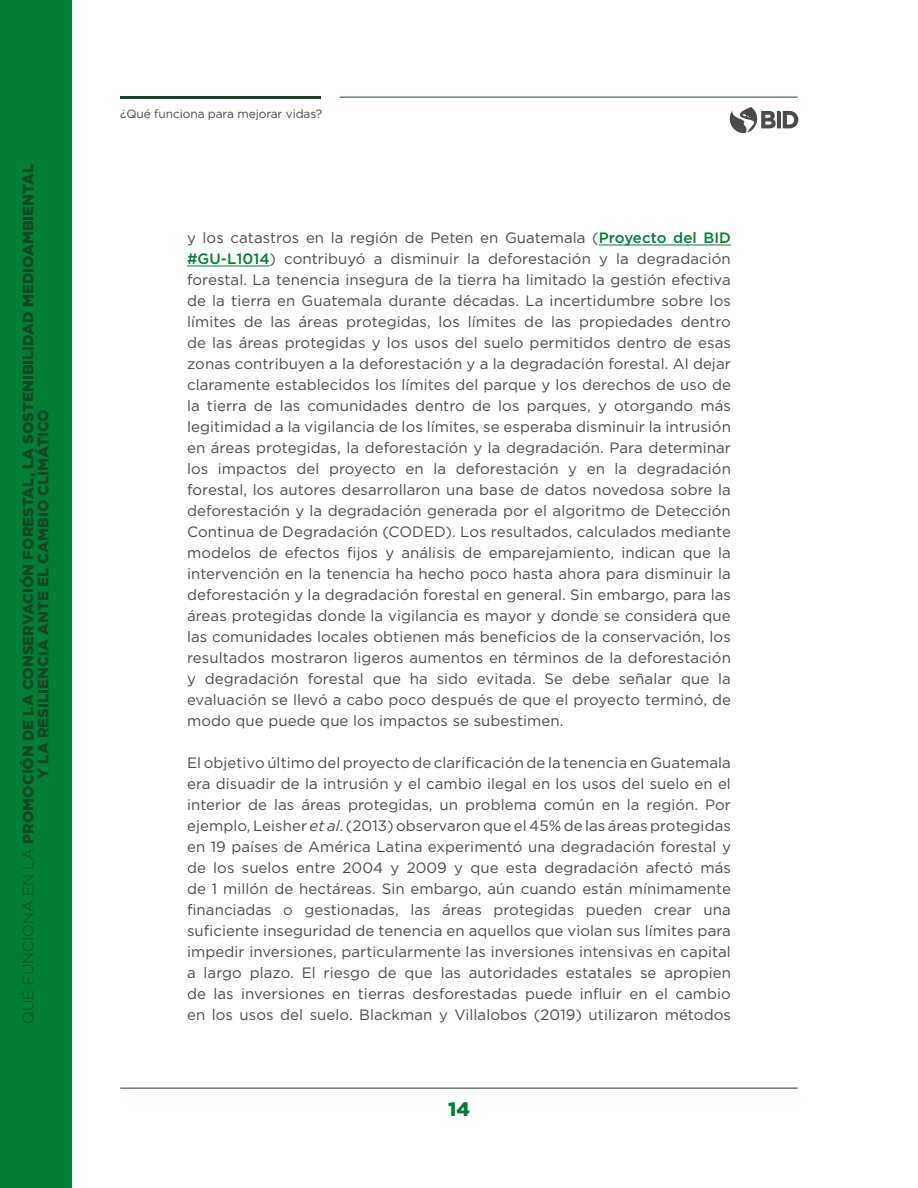
<style>
.page{position:relative;width:918px;height:1188px;background:#fff}
.page>*{position:absolute;margin:0;border:0;box-sizing:border-box;transform-origin:0 0}
.t1{font:900 19.5px "Gotham";color:#007e36}
.Parrafo_corrido{font:15px/21px "Gotham";letter-spacing:.005em;color:#4a4a49;text-align:justify}
.t2{font:900 15px/15px "Gotham";color:#144724;text-align:center}
.t3{font:12px "Gotham";letter-spacing:-.01em;color:#4a4a49}
.s1{font-weight:300}
.s2{font-weight:500;color:#007e36}
.s3{font-style:italic}
</style>
<div class="page">
<div style="left:0;top:0;width:72px;height:1188px;background:#007e36"></div>
<hr style="left:340px;top:97px;width:458px;height:1px;background:#144724">
<hr style="left:120px;top:96px;width:201px;height:2px;background:#144724">
<hr style="left:120px;top:1088px;width:678px;height:1px;background:#144724">
<svg style="left:729px;top:107px;width:69px;height:26px"></svg>
<hr style="left:599px;top:245px;width:132px;height:1px;background:#007e36">
<hr style="left:187px;top:266px;width:83px;height:1px;background:#007e36">
<p class="t2" style="left:21px;top:1024px;width:861px;rotate:-90deg"><span class="s1">QUÉ FUNCIONA EN LA</span> PROMOCIÓN DE LA CONSERVACIÓN FORESTAL, LA SOSTENIBILIDAD MEDIOAMBIENTAL<br>Y LA RESILIENCIA ANTE EL CAMBIO CLIMÁTICO</p>
<p class="t3" style="left:120px;top:106px;width:204px">¿Qué funciona para mejorar vidas?</p>
<p class="Parrafo_corrido" style="left:187px;top:227px;width:545px">y los catastros en la región de Peten en Guatemala (<span class="s2">Proyecto del BID #GU-L1014</span>) contribuyó a disminuir la deforestación y la degradación forestal. La tenencia insegura de la tierra ha limitado la gestión efectiva de la tierra en Guatemala durante décadas. La incertidumbre sobre los límites de las áreas protegidas, los límites de las propiedades dentro de las áreas protegidas y los usos del suelo permitidos dentro de esas zonas contribuyen a la deforestación y a la degradación forestal. Al dejar claramente establecidos los límites del parque y los derechos de uso de la tierra de las comunidades dentro de los parques, y otorgando más legitimidad a la vigilancia de los límites, se esperaba disminuir la intrusión en áreas protegidas, la deforestación y la degradación. Para determinar los impactos del proyecto en la deforestación y en la degradación forestal, los autores desarrollaron una base de datos novedosa sobre la deforestación y la degradación generada por el algoritmo de Detección Continua de Degradación (CODED). Los resultados, calculados mediante modelos de efectos fijos y análisis de emparejamiento, indican que la intervención en la tenencia ha hecho poco hasta ahora para disminuir la deforestación y la degradación forestal en general. Sin embargo, para las áreas protegidas donde la vigilancia es mayor y donde se considera que las comunidades locales obtienen más beneficios de la conservación, los resultados mostraron ligeros aumentos en términos de la deforestación y degradación forestal que ha sido evitada. Se debe señalar que la evaluación se llevó a cabo poco después de que el proyecto terminó, de modo que puede que los impactos se subestimen.</p>
<p class="Parrafo_corrido" style="left:187px;top:752px;width:545px">El objetivo último del proyecto de clarificación de la tenencia en Guatemala era disuadir de la intrusión y el cambio ilegal en los usos del suelo en el interior de las áreas protegidas, un problema común en la región. Por ejemplo, Leisher <span class="s3">et al</span>. (2013) observaron que el 45% de las áreas protegidas en 19 países de América Latina experimentó una degradación forestal y de los suelos entre 2004 y 2009 y que esta degradación afectó más de 1 millón de hectáreas. Sin embargo, aún cuando están mínimamente financiadas o gestionadas, las áreas protegidas pueden crear una suficiente inseguridad de tenencia en aquellos que violan sus límites para impedir inversiones, particularmente las inversiones intensivas en capital a largo plazo. El riesgo de que las autoridades estatales se apropien de las inversiones en tierras desforestadas puede influir en el cambio en los usos del suelo. Blackman y Villalobos (2019) utilizaron métodos</p>
<h1 class="t1" style="left:448px;top:1095px;width:23px">14</h1>
</div>
